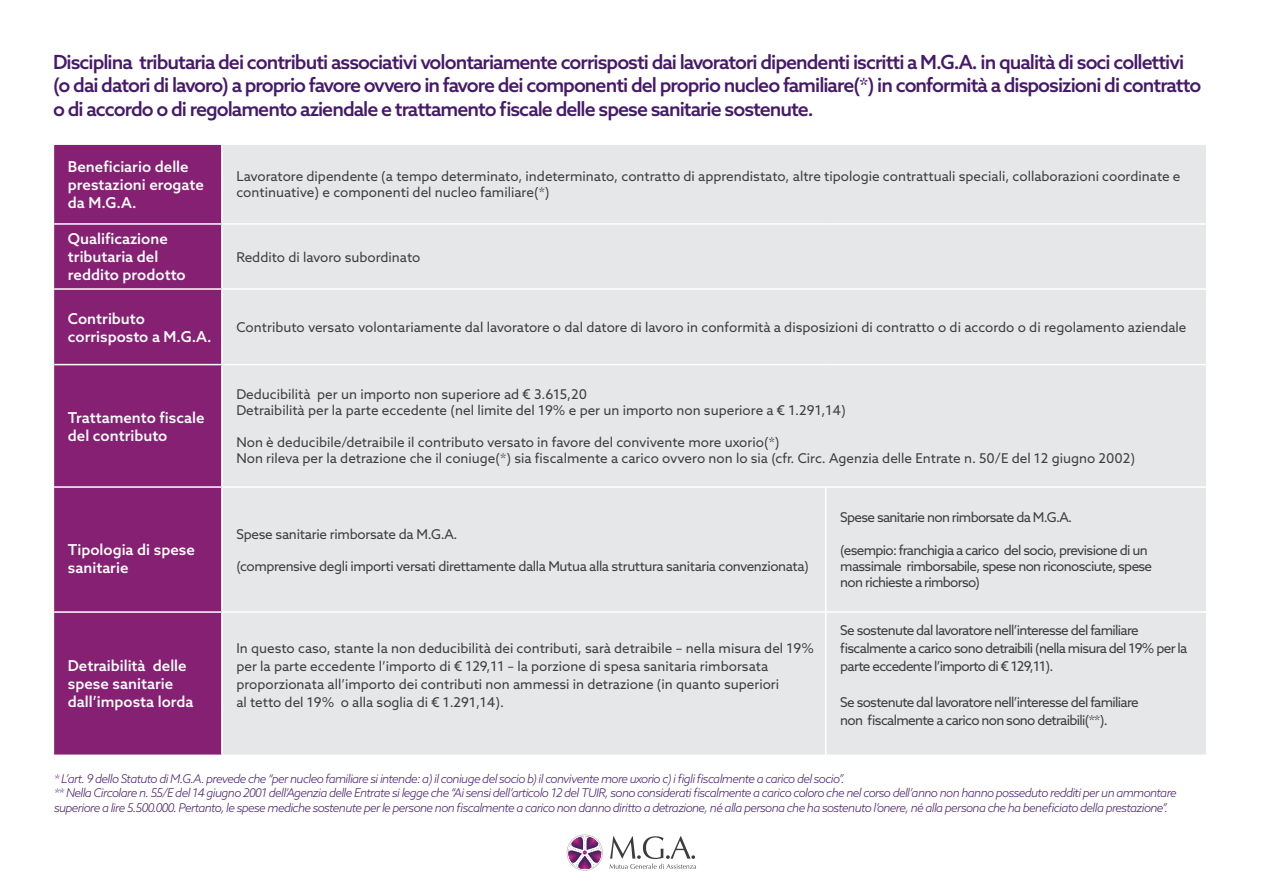
<style>
.page{position:relative;width:1263px;height:893px;background:#fff}
.page>*{position:absolute;margin:0;border:0;box-sizing:border-box;transform-origin:0 0}
.t1{font:500 19.5px/23.4px "Azo Sans";letter-spacing:-.05em;color:#461969}
.t2{font:500 15px/18px "Azo Sans";color:#fff}
.t3{font:13.5px/16.2px "Azo Sans";color:#3e3e3f}
.t4{font:13.5px/18px "Azo Sans";letter-spacing:-.05em;color:#3e3e3f}
.t5{font:13.5px "Azo Sans";letter-spacing:-.03em;color:#3e3e3f}
.t6{font:13.5px "Azo Sans";letter-spacing:-.02em;color:#3e3e3f}
.t7{font:italic 300 12px/14.4px "Azo Sans";letter-spacing:-.05em;color:#461969}
</style>
<div class="page">
<svg style="left:609px;top:836px;width:87px;height:33px"></svg>
<svg style="left:567px;top:834px;width:36px;height:37px"></svg>
<div style="left:54px;top:145px;width:167px;height:610px;background:#852073"></div>
<div style="left:223px;top:145px;width:983px;height:610px;background:#e6e7e9"></div>
<hr style="left:54px;top:223px;width:167px;height:2px;background:#fff">
<hr style="left:54px;top:288px;width:167px;height:2px;background:#fff">
<hr style="left:54px;top:364px;width:167px;height:1px;background:#fff">
<hr style="left:54px;top:486px;width:167px;height:2px;background:#fff">
<hr style="left:54px;top:611px;width:167px;height:2px;background:#fff">
<hr style="left:825px;top:488px;width:1px;height:123px;background:#fff">
<hr style="left:825px;top:613px;width:1px;height:142px;background:#fff">
<hr style="left:221px;top:223px;width:605px;height:2px;background:#fff">
<hr style="left:826px;top:223px;width:381px;height:2px;background:#fff">
<hr style="left:221px;top:288px;width:605px;height:2px;background:#fff">
<hr style="left:826px;top:288px;width:381px;height:2px;background:#fff">
<hr style="left:221px;top:364px;width:605px;height:1px;background:#fff">
<hr style="left:826px;top:364px;width:381px;height:1px;background:#fff">
<hr style="left:221px;top:486px;width:605px;height:2px;background:#fff">
<hr style="left:826px;top:486px;width:381px;height:2px;background:#fff">
<hr style="left:221px;top:611px;width:605px;height:2px;background:#fff">
<hr style="left:826px;top:611px;width:381px;height:2px;background:#fff">
<p class="t1" style="left:53px;top:50px;width:1133px">Disciplina tributaria dei contributi associativi volontariamente corrisposti dai lavoratori dipendenti iscritti a M.G.A. in qualità di soci collettivi</p>
<p class="t1" style="left:53px;top:74px;width:1150px">(o dai datori di lavoro) a proprio favore ovvero in favore dei componenti del proprio nucleo familiare(*) in conformità a disposizioni di contratto o di accordo o di regolamento aziendale e trattamento fiscale delle spese sanitarie sostenute.</p>
<p class="t2" style="left:68px;top:157px;width:122px">Beneficiario delle</p>
<p class="t2" style="left:68px;top:175px;width:138px">prestazioni erogate</p>
<p class="t2" style="left:68px;top:193px;width:70px">da M.G.A.</p>
<p class="t3" style="left:236px;top:168px;width:946px">Lavoratore dipendente (a tempo determinato, indeterminato, contratto di apprendistato, altre tipologie contrattuali speciali, collaborazioni coordinate e continuative) e componenti del nucleo familiare(*)</p>
<p class="t2" style="left:68px;top:230px;width:101px">Qualificazione tributaria del</p>
<p class="t2" style="left:68px;top:266px;width:119px">reddito prodotto</p>
<p class="t2" style="left:68px;top:309px;width:79px">Contributo</p>
<p class="t2" style="left:68px;top:327px;width:145px">corrisposto a M.G.A.</p>
<p class="t2" style="left:68px;top:408px;width:138px">Trattamento fiscale del contributo</p>
<p class="t2" style="left:68px;top:541px;width:128px">Tipologia di spese sanitarie</p>
<p class="t2" style="left:68px;top:657px;width:120px">Detraibilità delle</p>
<p class="t2" style="left:68px;top:675px;width:107px">spese sanitarie</p>
<p class="t2" style="left:68px;top:693px;width:127px">dall’imposta lorda</p>
<p class="t3" style="left:236px;top:249px;width:185px">Reddito di lavoro subordinato</p>
<p class="t3" style="left:236px;top:319px;width:952px">Contributo versato volontariamente dal lavoratore o dal datore di lavoro in conformità a disposizioni di contratto o di accordo o di regolamento aziendale</p>
<p class="t3" style="left:236px;top:385px;width:352px">Deducibilità per un importo non superiore ad € 3.615,20</p>
<p class="t3" style="left:236px;top:402px;width:611px">Detraibilità per la parte eccedente (nel limite del 19% e per un importo non superiore a € 1.291,14)</p>
<p class="t3" style="left:236px;top:434px;width:545px">Non è deducibile/detraibile il contributo versato in favore del convivente more uxorio(*)</p>
<p class="t3" style="left:236px;top:450px;width:900px">Non rileva per la detrazione che il coniuge(*) sia fiscalmente a carico ovvero non lo sia (cfr. Circ. Agenzia delle Entrate n. 50/E del 12 giugno 2002)</p>
<p class="t6" style="left:236px;top:525px;width:223px">Spese sanitarie rimborsate da M.G.A.</p>
<p class="t5" style="left:236px;top:557px;width:574px">(comprensive degli importi versati direttamente dalla Mutua alla struttura sanitaria convenzionata)</p>
<p class="t3" style="left:236px;top:639px;width:579px;line-height:18px">In questo caso, stante la non deducibilità dei contributi, sarà detraibile – nella misura del 19% per la parte eccedente l’importo di € 129,11 – la porzione di spesa sanitaria rimborsata</p>
<p class="t3" style="left:236px;top:676px;width:544px">proporzionata all’importo dei contributi non ammessi in detrazione (in quanto superiori</p>
<p class="t3" style="left:236px;top:694px;width:269px">al tetto del 19% o alla soglia di € 1.291,14).</p>
<p class="t4" style="left:840px;top:508px;width:233px">Spese sanitarie non rimborsate da M.G.A.</p>
<p class="t4" style="left:840px;top:541px;width:309px">(esempio: franchigia a carico del socio, previsione di un</p>
<p class="t4" style="left:840px;top:557px;width:313px">massimale rimborsabile, spese non riconosciute, spese</p>
<p class="t4" style="left:840px;top:573px;width:141px">non richieste a rimborso)</p>
<p class="t4" style="left:840px;top:621px;width:349px">Se sostenute dal lavoratore nell’interesse del familiare fiscalmente a carico sono detraibili (nella misura del 19% per la parte eccedente l’importo di € 129,11).</p>
<p class="t4" style="left:840px;top:693px;width:300px">Se sostenute dal lavoratore nell’interesse del familiare</p>
<p class="t4" style="left:840px;top:711px;width:269px">non fiscalmente a carico non sono detraibili(**).</p>
<p class="t7" style="left:54px;top:771px;width:792px">* L’art. 9 dello Statuto di M.G.A. prevede che “per nucleo familiare si intende: a) il coniuge del socio b) il convivente more uxorio c) i figli fiscalmente a carico del socio”.</p>
<p class="t7" style="left:54px;top:786px;width:1124px">** Nella Circolare n. 55/E del 14 giugno 2001 dell’Agenzia delle Entrate si legge che “Ai sensi dell’articolo 12 del TUIR, sono considerati fiscalmente a carico coloro che nel corso dell’anno non hanno posseduto redditi per un ammontare superiore a lire 5.500.000. Pertanto, le spese mediche sostenute per le persone non fiscalmente a carico non danno diritto a detrazione, né alla persona che ha sostenuto l’onere, né alla persona che ha beneficiato della prestazione”.</p>
</div>
